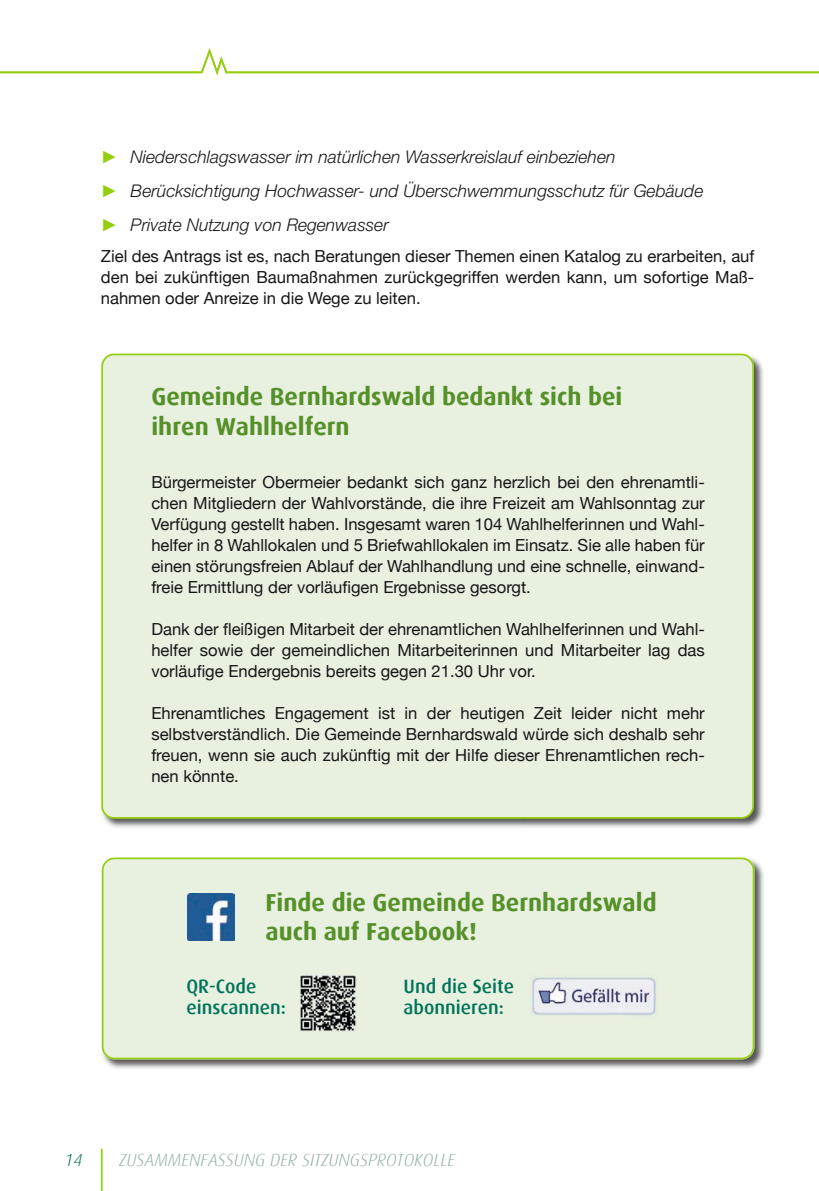
<style>
.page{position:relative;width:819px;height:1191px;background:#fff}
.page>*{position:absolute;margin:0;border:0;box-sizing:border-box;transform-origin:0 0}
.t1{font:700 24.5px/29.4px "Dax";color:#569029}
.t2{font:500 19.25px/21px "Dax";color:#00745a}
.t3{font:italic 300 17.5px/34.5px "Helvetica Neue";color:#151616}
.t4{font:italic 300 17.5px "Dax";color:#91afa0}
.t5{font:italic 300 17.5px "Dax";color:#00745a}
.t6{font:16.62px/21px "Helvetica Neue";color:#151616;text-align:justify}
.s1{font-family:"Arial";font-weight:700;font-style:normal;color:#94ce0e}
</style>
<div class="page">
<hr style="left:101px;top:1148px;width:2px;height:43px;background:#94ce0e">
<svg style="left:0;top:48px;width:819px;height:27px"></svg>
<img style="left:101px;top:860px;width:663px;height:209px">
<div style="left:102px;top:857px;width:652px;height:202px;background:#e8f0e0"></div>
<img style="left:299px;top:974px;width:57px;height:57px">
<img style="left:187px;top:893px;width:47px;height:47px">
<img style="left:530px;top:974px;width:128px;height:43px">
<img style="left:102px;top:355px;width:662px;height:473px">
<div style="left:102px;top:354px;width:651px;height:464px;background:#e8f0e0;border-radius:12px"></div>
<div style="left:101px;top:353px;width:653px;height:466px;border:2px solid #94ce0e;border-radius:12px"></div>
<p class="t3" style="left:101px;top:139px;width:604px"><span class="s1">►</span> Niederschlagswasser im natürlichen Wasserkreislauf einbeziehen<br><span class="s1">►</span> Berücksichtigung Hochwasser- und Überschwemmungsschutz für Gebäude <span class="s1">►</span> Private Nutzung von Regenwasser</p>
<p class="t6" style="left:101px;top:247px;width:655px">Ziel des Antrags ist es, nach Beratungen dieser Themen einen Katalog zu erarbeiten, auf den bei zukünftigen Baumaßnahmen zurückgegriffen werden kann, um sofortige Maß&shy;nahmen oder Anreize in die Wege zu leiten.</p>
<h1 class="t1" style="left:151px;top:382px;width:472px">Gemeinde Bernhardswald bedankt sich bei ihren Wahlhelfern</h1>
<p class="t6" style="left:151px;top:472px;width:555px">Bürgermeister Obermeier bedankt sich ganz herzlich bei den ehrenamtli&shy;chen Mitgliedern der Wahlvorstände, die ihre Freizeit am Wahlsonntag zur Verfügung gestellt haben. Insgesamt waren 104 Wahlhelferinnen und Wahl&shy;helfer in 8 Wahllokalen und 5 Briefwahllokalen im Einsatz. Sie alle haben für einen störungsfreien Ablauf der Wahlhandlung und eine schnelle, einwand&shy;freie Ermittlung der vorläufigen Ergebnisse gesorgt.</p>
<p class="t6" style="left:151px;top:619px;width:555px">Dank der fleißigen Mitarbeit der ehrenamtlichen Wahlhelferinnen und Wahl&shy;helfer sowie der gemeindlichen Mitarbeiterinnen und Mitarbeiter lag das vorläufige Endergebnis bereits gegen 21.30 Uhr vor.</p>
<p class="t6" style="left:151px;top:703px;width:555px">Ehrenamtliches Engagement ist in der heutigen Zeit leider nicht mehr selbstverständlich. Die Gemeinde Bernhardswald würde sich deshalb sehr freuen, wenn sie auch zukünftig mit der Hilfe dieser Ehrenamtlichen rech&shy;nen könnte.</p>
<h1 class="t1" style="left:265px;top:888px;width:392px">Finde die Gemeinde Bernhardswald auch auf Facebook!</h1>
<p class="t2" style="left:186px;top:976px;width:101px">QR-Code einscannen:</p>
<p class="t2" style="left:403px;top:975px;width:112px">Und die Seite abonnieren:</p>
<p class="t5" style="left:64px;top:1150px;width:19px">14</p>
<p class="t4" style="left:119px;top:1150px;width:337px">ZUSAMMENFASSUNG DER SITZUNGSPROTOKOLLE</p>
</div>
